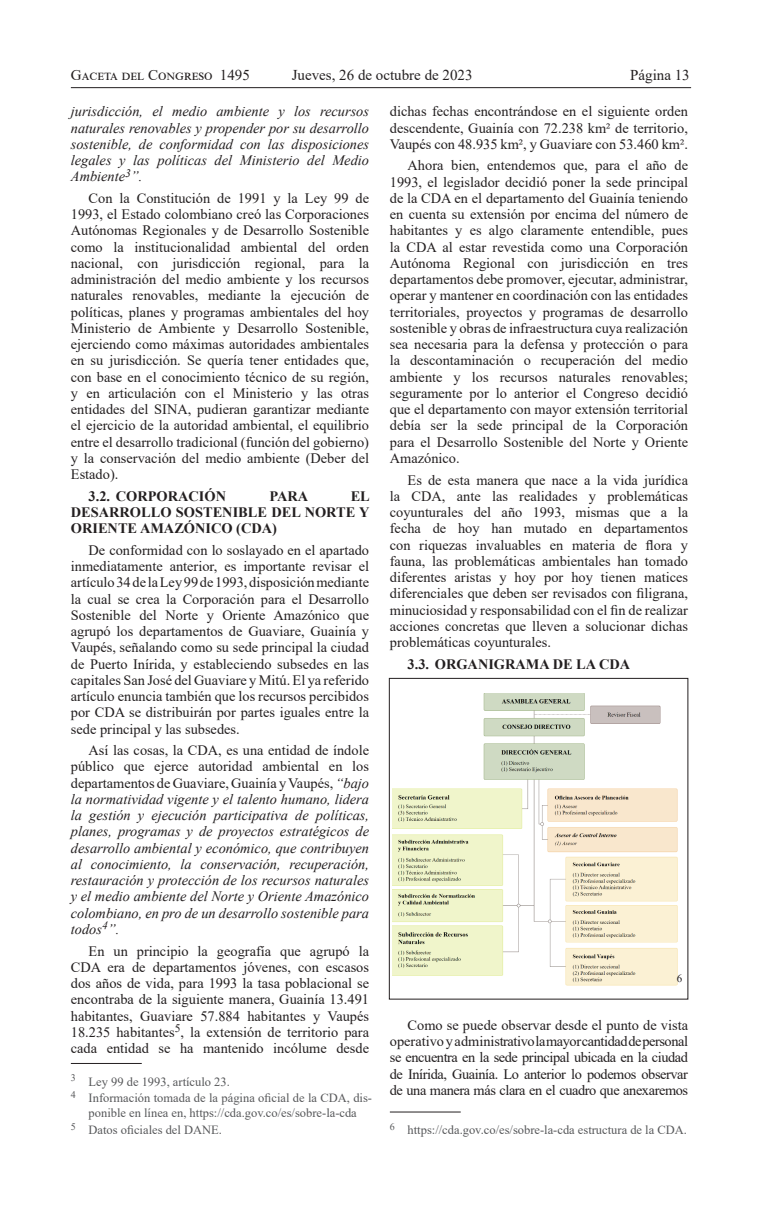
<style>
.page{position:relative;width:762px;height:1205px;background:#fff}
.page>*{position:absolute;margin:0;border:0;box-sizing:border-box;transform-origin:0 0}
.t1{font:15px "Times New Roman";color:#231f20}
.Párrafos{font:14.38px/16.2px "Times New Roman";color:#231f20;text-align:justify}
.Párrafos-2{font:italic 14.38px/16.2px "Times New Roman";color:#231f20;text-align:justify}
.Párrafos-3{font:700 14.38px/16.2px "Times New Roman";color:#231f20;text-align:justify}
.Pies_de_páginas{font:12.5px/15px "Times New Roman";color:#57585a;text-align:center}
.Párrafos-4{font:11px "Times New Roman";color:#231f20}
.s1{font-style:normal}
</style>
<div class="page">
<hr style="left:71px;top:87px;width:620px;height:1px;background:#231f20">
<hr style="left:71px;top:1063px;width:71px;height:1px;background:#231f20">
<img style="left:393px;top:693px;width:285px;height:293px">
<div style="left:389px;top:678px;width:299px;height:321px;border:1px solid #231f20"></div>
<hr style="left:390px;top:1111px;width:71px;height:1px;background:#231f20">
<p class="t1" style="left:71px;top:65px;width:180px">Gaceta del Congreso 1495</p>
<p class="t1" style="left:292px;top:65px;width:182px">Jueves, 26 de octubre de 2023</p>
<p class="t1" style="left:630px;top:65px;width:61px">Página 13</p>
<p class="Párrafos-2" style="left:71px;top:103px;width:300px">jurisdicción, el medio ambiente y los recursos naturales renovables y propender por su desarrollo sostenible, de conformidad con las disposiciones legales y las políticas del Ministerio del Medio Ambiente<sup>3</sup>”.</p>
<p class="Párrafos" style="left:71px;top:189px;width:300px;text-indent:18px">Con la Constitución de 1991 y la Ley 99 de 1993, el Estado colombiano creó las Corporaciones Autónomas Regionales y de Desarrollo Sostenible como la institucionalidad ambiental del orden nacional, con jurisdicción regional, para la administración del medio ambiente y los recursos naturales renovables, mediante la ejecución de políticas, planes y programas ambientales del hoy Ministerio de Ambiente y Desarrollo Sostenible, ejerciendo como máximas autoridades ambientales en su jurisdicción. Se quería tener entidades que, con base en el conocimiento técnico de su región, y en articulación con el Ministerio y las otras entidades del SINA, pudieran garantizar mediante el ejercicio de la autoridad ambiental, el equilibrio entre el desarrollo tradicional (función del gobierno) y la conservación del medio ambiente (Deber del Estado).</p>
<p class="Párrafos-3" style="left:89px;top:487px;width:139px">3.2. CORPORACIÓN</p>
<p class="Párrafos-3" style="left:269px;top:487px;width:40px">PARA</p>
<p class="Párrafos" style="left:390px;top:103px;width:300px">dichas fechas encontrándose en el siguiente orden descendente, Guainía con 72.238 km² de territorio, Vaupés con 48.935 km², y Guaviare con 53.460 km².</p>
<p class="Párrafos" style="left:390px;top:157px;width:300px;text-indent:18px">Ahora bien, entendemos que, para el año de 1993, el legislador decidió poner la sede principal de la CDA en el departamento del Guainía teniendo en cuenta su extensión por encima del número de habitantes y es algo claramente entendible, pues la CDA al estar revestida como una Corporación Autónoma Regional con jurisdicción en tres departamentos debe promover, ejecutar, administrar, operar y mantener en coordinación con las entidades territoriales, proyectos y programas de desarrollo sostenible y obras de infraestructura cuya realización sea necesaria para la defensa y protección o para la descontaminación o recuperación del medio ambiente y los recursos naturales renovables; seguramente por lo anterior el Congreso decidió que el departamento con mayor extensión territorial debía ser la sede principal de la Corporación para el Desarrollo Sostenible del Norte y Oriente Amazónico.</p>
<p class="Párrafos" style="left:390px;top:471px;width:300px;text-indent:18px">Es de esta manera que nace a la vida jurídica la CDA, ante las realidades y problemáticas coyunturales del año 1993, mismas que a la fecha de hoy han mutado en departamentos con riquezas invaluables en materia de flora y fauna, las problemáticas ambientales han tomado diferentes aristas y hoy por hoy tienen matices diferenciales que deben ser revisados con filigrana, minuciosidad y responsabilidad con el fin de realizar acciones concretas que lleven a solucionar dichas problemáticas coyunturales.</p>
<p class="Párrafos-3" style="left:407px;top:655px;width:230px">3.3. ORGANIGRAMA DE LA CDA<sup>6</sup></p>
<p class="Párrafos-3" style="left:71px;top:487px;width:300px;text-indent:280px">EL DESARROLLO SOSTENIBLE DEL NORTE Y ORIENTE AMAZÓNICO (CDA)</p>
<p class="Párrafos" style="left:71px;top:541px;width:300px;text-indent:18px">De conformidad con lo soslayado en el apartado inmediatamente anterior, es importante revisar el artículo 34 de la Ley 99 de 1993, disposición mediante la cual se crea la Corporación para el Desarrollo Sostenible del Norte y Oriente Amazónico que agrupó los departamentos de Guaviare, Guainía y Vaupés, señalando como su sede principal la ciudad de Puerto Inírida, y estableciendo subsedes en las capitales San José del Guaviare y Mitú. El ya referido artículo enuncia también que los recursos percibidos por CDA se distribuirán por partes iguales entre la sede principal y las subsedes.</p>
<p class="Párrafos-2" style="left:71px;top:742px;width:300px;text-indent:18px"><span class="s1">Así las cosas, la CDA, es una entidad de índole público que ejerce autoridad ambiental en los departamentos de Guaviare, Guainía y Vaupés,</span> “bajo la normatividad vigente y el talento humano, lidera la gestión y ejecución participativa de políticas, planes, programas y de proyectos estratégicos de desarrollo ambiental y económico, que contribuyen al conocimiento, la conservación, recuperación, restauración y protección de los recursos naturales y el medio ambiente del Norte y Oriente Amazónico colombiano, en pro de un desarrollo sostenible para todos<sup>4</sup>”.</p>
<p class="Párrafos" style="left:71px;top:942px;width:300px;text-indent:18px">En un principio la geografía que agrupó la CDA era de departamentos jóvenes, con escasos dos años de vida, para 1993 la tasa poblacional se encontraba de la siguiente manera, Guainía 13.491 habitantes, Guaviare 57.884 habitantes y Vaupés 18.235 habitantes<sup>5</sup>, la extensión de territorio para cada entidad se ha mantenido incólume desde</p>
<p class="Pies_de_páginas" style="left:71px;top:1073px;width:161px"><sup>3</sup> Ley 99 de 1993, artículo 23.</p>
<p class="Pies_de_páginas" style="left:71px;top:1090px;width:303px"><sup>4</sup> Información tomada de la página oficial de la CDA, dis&shy;ponible en línea en, https://cda.gov.co/es/sobre-la-cda</p>
<p class="Pies_de_páginas" style="left:71px;top:1122px;width:153px"><sup>5</sup> Datos oficiales del DANE.</p>
<p class="Párrafos-4" style="left:677px;top:971px;width:7px">6</p>
<p class="Párrafos" style="left:390px;top:1016px;width:300px;text-indent:18px">Como se puede observar desde el punto de vista operativo y administrativo la mayor cantidad de personal se encuentra en la sede principal ubicada en la ciudad de Inírida, Guainía. Lo anterior lo podemos observar de una manera más clara en el cuadro que anexaremos</p>
<p class="Pies_de_páginas" style="left:390px;top:1122px;width:299px"><sup>6</sup> https://cda.gov.co/es/sobre-la-cda estructura de la CDA.</p>
</div>
